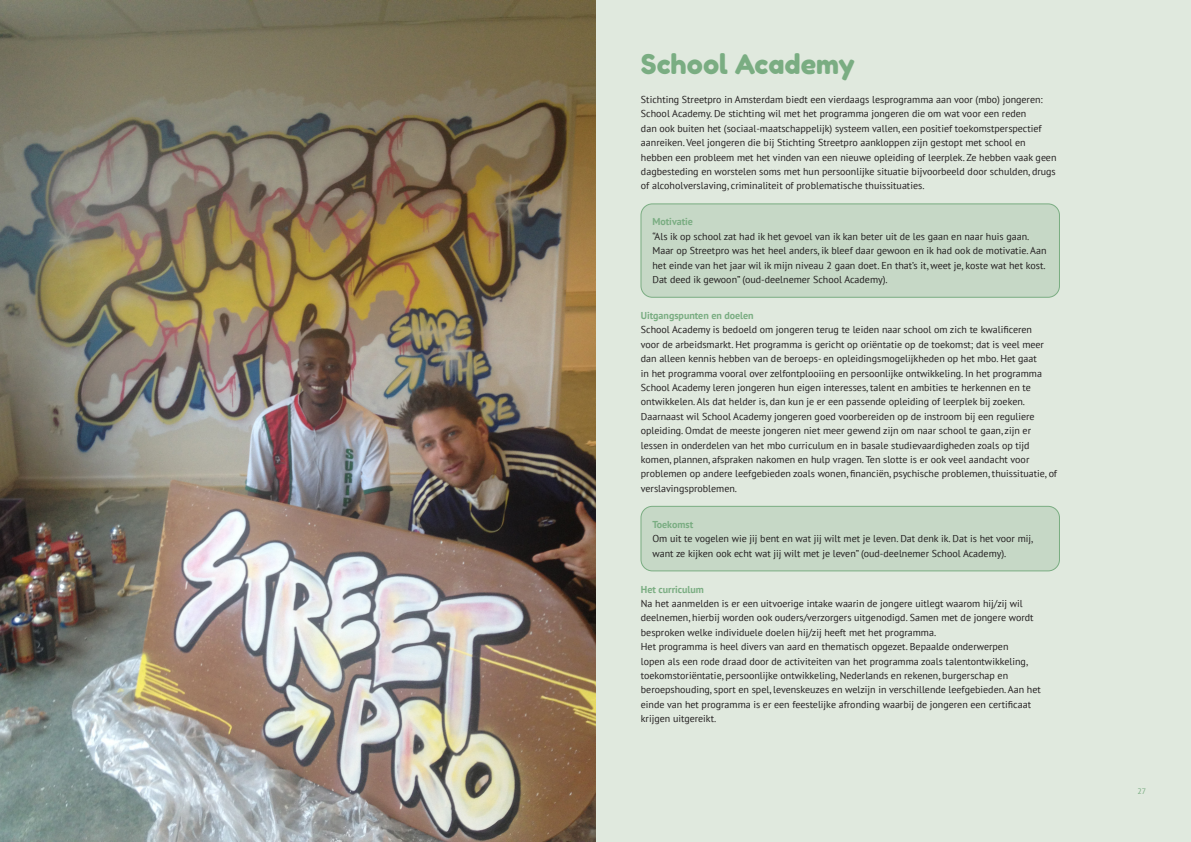
<style>
.page{position:relative;width:1191px;height:842px;background:#fff}
.page>*{position:absolute;margin:0;border:0;box-sizing:border-box;transform-origin:0 0}
.Alineastijl_2{font:27px "Fredoka One";color:#7aad82}
.Standaard_tekst{font:10px/14.4px "PT Sans";color:#231f20}
.Alineastijl_1{font:700 10px "PT Sans";color:#7aad82}
.t1{font:8px "PT Sans";color:#7aad82}
</style>
<div class="page">
<div style="left:595px;top:0;width:596px;height:842px;background:#e0e9de"></div>
<img style="left:0;top:0;width:595px;height:842px">
<div style="left:641px;top:204px;width:418px;height:93px;background:#c6d8c6;border-radius:11px"></div>
<div style="left:641px;top:204px;width:418px;height:93px;border:1px solid #7aad82;border-radius:11px"></div>
<div style="left:641px;top:506px;width:418px;height:65px;background:#c6d8c6;border-radius:11px"></div>
<div style="left:641px;top:506px;width:418px;height:65px;border:1px solid #7aad82;border-radius:11px"></div>
<p class="Alineastijl_2" style="left:641px;top:48px;width:215px">School Academy</p>
<p class="Standaard_tekst" style="left:641px;top:92px;width:417px">Stichting Streetpro in Amsterdam biedt een vierdaags lesprogramma aan voor (mbo) jongeren:<br>School Academy. De stichting wil met het programma jongeren die om wat voor een reden<br>dan ook buiten het (sociaal-maatschappelijk) systeem vallen, een positief toekomstperspectief aanreiken. Veel jongeren die bij Stichting Streetpro aankloppen zijn gestopt met school en hebben een probleem met het vinden van een nieuwe opleiding of leerplek. Ze hebben vaak geen dagbesteding en worstelen soms met hun persoonlijke situatie bijvoorbeeld door schulden, drugs of alcoholverslaving, criminaliteit of problematische thuissituaties.</p>
<p class="Alineastijl_1" style="left:652px;top:215px;width:42px">Motivatie</p>
<p class="Standaard_tekst" style="left:652px;top:229px;width:395px">“Als ik op school zat had ik het gevoel van ik kan beter uit de les gaan en naar huis gaan.<br>Maar op Streetpro was het heel anders, ik bleef daar gewoon en ik had ook de motivatie. Aan het einde van het jaar wil ik mijn niveau 2 gaan doet. En that’s it, weet je, koste wat het kost.<br>Dat deed ik gewoon” (oud-deelnemer School Academy).</p>
<p class="Alineastijl_1" style="left:641px;top:309px;width:114px">Uitgangspunten en doelen</p>
<p class="Standaard_tekst" style="left:641px;top:322px;width:418px">School Academy is bedoeld om jongeren terug te leiden naar school om zich te kwalificeren<br>voor de arbeidsmarkt. Het programma is gericht op oriëntatie op de toekomst; dat is veel meer dan alleen kennis hebben van de beroeps- en opleidingsmogelijkheden op het mbo. Het gaat<br>in het programma vooral over zelfontplooiing en persoonlijke ontwikkeling. In het programma School Academy leren jongeren hun eigen interesses, talent en ambities te herkennen en te ontwikkelen. Als dat helder is, dan kun je er een passende opleiding of leerplek bij zoeken.<br>Daarnaast wil School Academy jongeren goed voorbereiden op de instroom bij een reguliere opleiding. Omdat de meeste jongeren niet meer gewend zijn om naar school te gaan, zijn er lessen in onderdelen van het mbo curriculum en in basale studievaardigheden zoals op tijd komen, plannen, afspraken nakomen en hulp vragen. Ten slotte is er ook veel aandacht voor problemen op andere leefgebieden zoals wonen, financiën, psychische problemen, thuissituatie, of verslavingsproblemen.</p>
<p class="Alineastijl_1" style="left:652px;top:518px;width:42px">Toekomst</p>
<p class="Standaard_tekst" style="left:652px;top:531px;width:382px">Om uit te vogelen wie jij bent en wat jij wilt met je leven. Dat denk ik. Dat is het voor mij, want ze kijken ook echt wat jij wilt met je leven” (oud-deelnemer School Academy).</p>
<p class="Alineastijl_1" style="left:641px;top:582px;width:65px">Het curriculum</p>
<p class="Standaard_tekst" style="left:641px;top:596px;width:394px">Na het aanmelden is er een uitvoerige intake waarin de jongere uitlegt waarom hij/zij wil deelnemen, hierbij worden ook ouders/verzorgers uitgenodigd. Samen met de jongere wordt besproken welke individuele doelen hij/zij heeft met het programma.</p>
<p class="Standaard_tekst" style="left:641px;top:639px;width:401px">Het programma is heel divers van aard en thematisch opgezet. Bepaalde onderwerpen<br>lopen als een rode draad door de activiteiten van het programma zoals talentontwikkeling, toekomstoriëntatie, persoonlijke ontwikkeling, Nederlands en rekenen, burgerschap en beroepshouding, sport en spel, levenskeuzes en welzijn in verschillende leefgebieden. Aan het einde van het programma is er een feestelijke afronding waarbij de jongeren een certificaat krijgen uitgereikt.</p>
<p class="t1" style="left:1137px;top:786px;width:10px">27</p>
</div>
